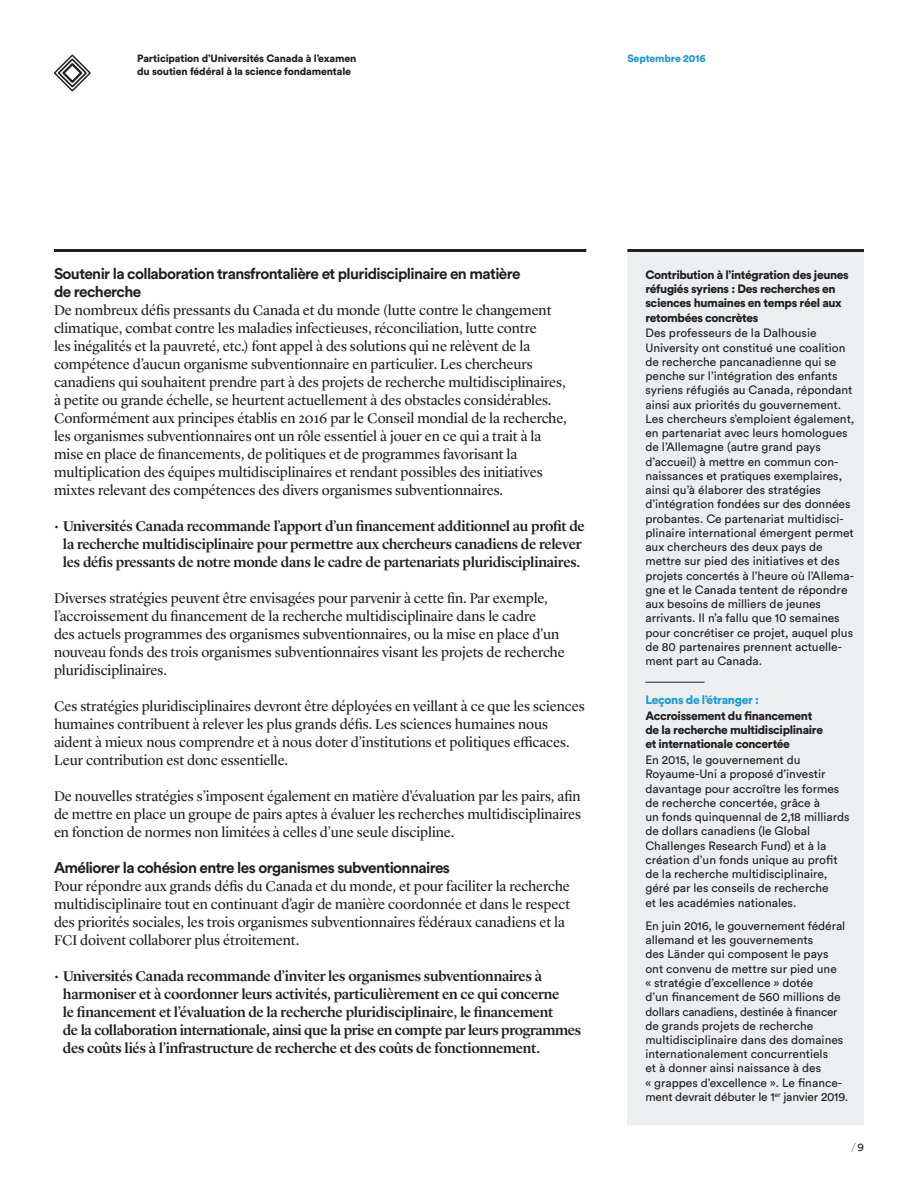
<style>
.page{position:relative;width:918px;height:1188px;background:#fff}
.page>*{position:absolute;margin:0;border:0;box-sizing:border-box;transform-origin:0 0}
.t1{font:700 15.3px/18px "Circular Std";letter-spacing:-.04em;color:#231f20}
.t2{font:14.7px/18px "Lyon Display";letter-spacing:-.005em;color:#231f20}
.t3{font:500 14.7px/18px "Lyon Display";letter-spacing:-.02em;color:#231f20;text-align:center}
.t4{font:12px/14.2px "Circular Std";color:#231f20}
.t5{font:900 12px/14.2px "Circular Std";letter-spacing:-.03em;color:#231f20}
.t6{font:900 12px "Circular Std";letter-spacing:-.03em;color:#179ad7}
.t7{font:900 10.5px/12.8px "Circular Std";letter-spacing:-.015em;color:#231f20}
.t8{font:900 10.5px "Circular Std";letter-spacing:-.015em;color:#179ad7}
.t9{font:9.75px "Lyon Display";color:#231f20}
.s1{font-family:"Circular Std";font-size:11.25px}
</style>
<div class="page">
<div style="left:627px;top:252px;width:237px;height:873px;background:#eceff0"></div>
<svg style="left:54px;top:55px;width:37px;height:36px"></svg>
<hr style="left:627px;top:249px;width:237px;height:3px;background:#231f20">
<hr style="left:54px;top:249px;width:532px;height:3px;background:#231f20">
<hr style="left:645px;top:682px;width:60px;height:1px;background:#231f20">
<p class="t7" style="left:137px;top:52px;width:221px">Participation d’Universités Canada à l’examen du soutien fédéral à la science fondamentale</p>
<p class="t8" style="left:627px;top:52px;width:80px">Septembre 2016</p>
<h3 class="t1" style="left:54px;top:264px;width:468px">Soutenir la collaboration transfrontalière et pluridisciplinaire en matière de recherche</h3>
<p class="t2" style="left:54px;top:300px;width:514px">De nombreux défis pressants du Canada et du monde (lutte contre le changement climatique, combat contre les maladies infectieuses, réconciliation, lutte contre<br>les inégalités et la pauvreté, etc.) font appel à des solutions qui ne relèvent de la compétence d’aucun organisme subventionnaire en particulier. Les chercheurs canadiens qui souhaitent prendre part à des projets de recherche multidisciplinaires, à petite ou grande échelle, se heurtent actuellement à des obstacles considérables.<br>Conformément aux principes établis en 2016 par le Conseil mondial de la recherche, les organismes subventionnaires ont un rôle essentiel à jouer en ce qui a trait à la mise en place de financements, de politiques et de programmes favorisant la multiplication des équipes multidisciplinaires et rendant possibles des initiatives mixtes relevant des compétences des divers organismes subventionnaires.</p>
<p class="t3" style="left:54px;top:516px;width:532px">• Universités Canada recommande l’apport d’un financement additionnel au profit de la recherche multidisciplinaire pour permettre aux chercheurs canadiens de relever les défis pressants de notre monde dans le cadre de partenariats pluridisciplinaires.</p>
<p class="t2" style="left:54px;top:588px;width:512px">Diverses stratégies peuvent être envisagées pour parvenir à cette fin. Par exemple, l’accroissement du financement de la recherche multidisciplinaire dans le cadre<br>des actuels programmes des organismes subventionnaires, ou la mise en place d’un nouveau fonds des trois organismes subventionnaires visant les projets de recherche pluridisciplinaires.</p>
<p class="t2" style="left:54px;top:696px;width:532px">Ces stratégies pluridisciplinaires devront être déployées en veillant à ce que les sciences humaines contribuent à relever les plus grands défis. Les sciences humaines nous aident à mieux nous comprendre et à nous doter d’institutions et politiques efficaces.<br>Leur contribution est donc essentielle.</p>
<p class="t2" style="left:54px;top:786px;width:529px;text-align:justify">De nouvelles stratégies s’imposent également en matière d’évaluation par les pairs, afin de mettre en place un groupe de pairs aptes à évaluer les recherches multidisciplinaires en fonction de normes non limitées à celles d’une seule discipline.</p>
<h3 class="t1" style="left:54px;top:858px;width:398px">Améliorer la cohésion entre les organismes subventionnaires</h3>
<p class="t2" style="left:54px;top:876px;width:518px">Pour répondre aux grands défis du Canada et du monde, et pour faciliter la recherche multidisciplinaire tout en continuant d’agir de manière coordonnée et dans le respect des priorités sociales, les trois organismes subventionnaires fédéraux canadiens et la FCI doivent collaborer plus étroitement.</p>
<p class="t3" style="left:63px;top:966px;width:520px;text-align:left;text-indent:-9px">• Universités Canada recommande d’inviter les organismes subventionnaires à harmoniser et à coordonner leurs activités, particulièrement en ce qui concerne<br>le financement et l’évaluation de la recherche pluridisciplinaire, le financement<br>de la collaboration internationale, ainsi que la prise en compte par leurs programmes des coûts liés à l’infrastructure de recherche et des coûts de fonctionnement.</p>
<h3 class="t5" style="left:645px;top:267px;width:205px">Contribution à l’intégration des jeunes réfugiés syriens : Des recherches en sciences humaines en temps réel aux retombées concrètes</h3>
<p class="t4" style="left:645px;top:326px;width:211px">Des professeurs de la Dalhousie University ont constitué une coalition de recherche pancanadienne qui se penche sur l’intégration des enfants syriens réfugiés au Canada, répondant ainsi aux priorités du gouvernement.<br>Les chercheurs s’emploient également, en partenariat avec leurs homologues de l’Allemagne (autre grand pays d’accueil) à mettre en commun con&shy;naissances et pratiques exemplaires, ainsi qu’à élaborer des stratégies d’intégration fondées sur des données probantes. Ce partenariat multidisci&shy;plinaire international émergent permet aux chercheurs des deux pays de mettre sur pied des initiatives et des projets concertés à l’heure où l’Allema&shy;gne et le Canada tentent de répondre aux besoins de milliers de jeunes arrivants. Il n’a fallu que 10 semaines pour concrétiser ce projet, auquel plus de 80 partenaires prennent actuelle&shy;ment part au Canada.</p>
<h3 class="t6" style="left:645px;top:692px;width:115px">Leçons de l’étranger :</h3>
<h3 class="t5" style="left:645px;top:708px;width:179px">Accroissement du financement de la recherche multidisciplinaire et internationale concertée</h3>
<p class="t4" style="left:645px;top:753px;width:206px">En 2015, le gouvernement du Royaume-Uni a proposé d’investir davantage pour accroître les formes de recherche concertée, grâce à<br>un fonds quinquennal de 2,18 milliards de dollars canadiens (le Global Challenges Research Fund) et à la création d’un fonds unique au profit de la recherche multidisciplinaire, géré par les conseils de recherche<br>et les académies nationales.</p>
<p class="t4" style="left:645px;top:918px;width:204px">En juin 2016, le gouvernement fédéral allemand et les gouvernements<br>des Länder qui composent le pays ont convenu de mettre sur pied une<br>« stratégie d’excellence » dotée<br>d’un financement de 560 millions de dollars canadiens, destinée à financer de grands projets de recherche multidisciplinaire dans des domaines internationalement concurrentiels<br>et à donner ainsi naissance à des<br>« grappes d’excellence ». Le finance&shy;ment devrait débuter le 1<sup>er</sup> janvier 2019.</p>
<p class="t9" style="left:852px;top:1139px;width:14px">/ <span class="s1">9</span></p>
</div>
